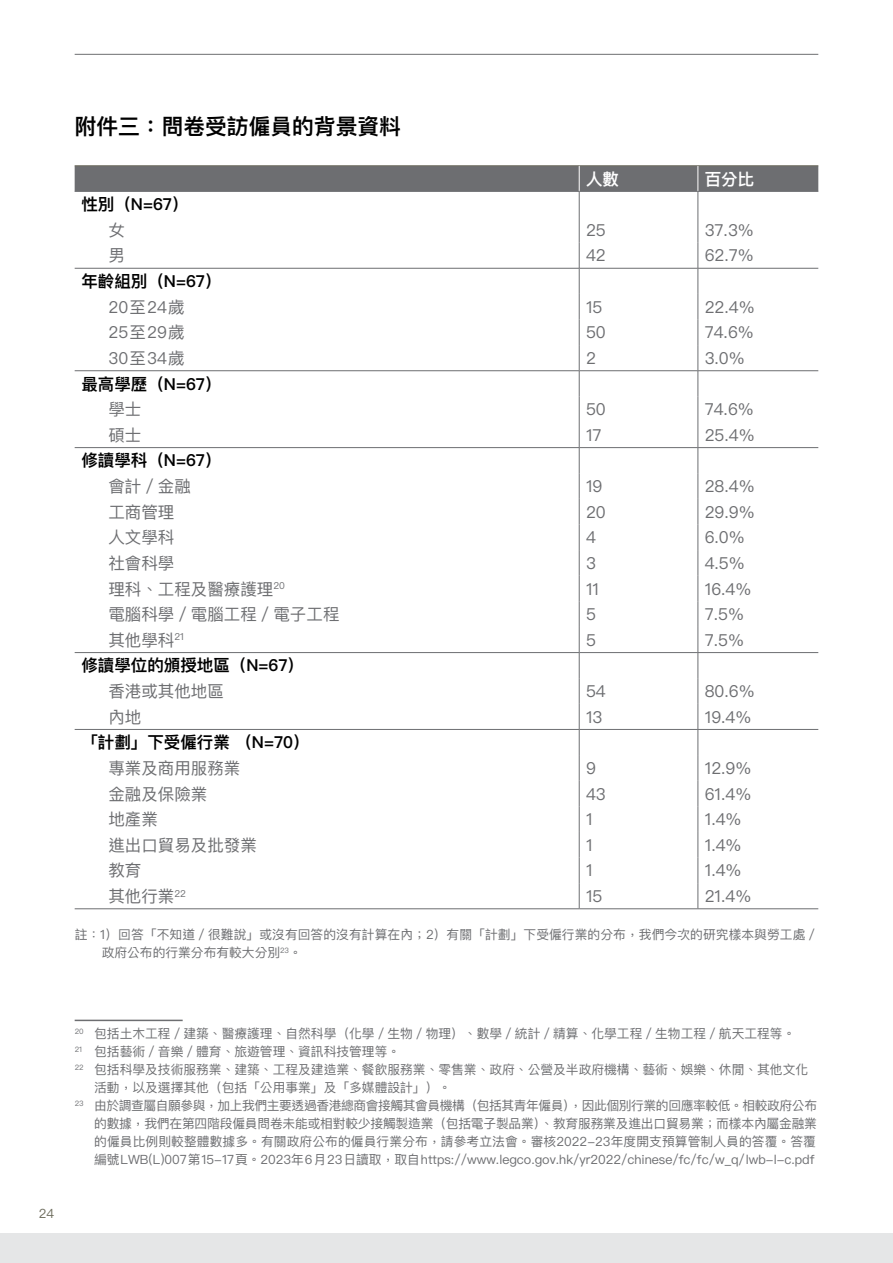
<style>
.page{position:relative;width:893px;height:1263px;background:#fff}
.page>*{position:absolute;margin:0;border:0;box-sizing:border-box;transform-origin:0 0}
.t1{font:600 21.75px "Ping Fang TC";color:#000}
.t2{font:16.5px "Ping Fang TC";color:#6d6e71}
.t3{font:600 16.5px "Ping Fang TC";color:#000}
.t4{font:600 16.5px "Ping Fang TC";color:#fff}
.t5{font:12.75px/18px "Ping Fang TC";color:#6d6e71}
.t6{font:12.75px "Ping Fang TC";letter-spacing:-.03em;color:#6d6e71}
.t7{font:12.75px "Ping Fang TC";color:#6e6d5e}
</style>
<div class="page">
<div style="left:0;top:1233px;width:893px;height:30px;background:#e5e6e7"></div>
<hr style="left:75px;top:54px;width:743px;height:1px;background:#6d6e71">
<hr style="left:75px;top:165px;width:504px;height:1px;background:#6e6d5e">
<hr style="left:579px;top:165px;width:119px;height:1px;background:#6e6d5e">
<hr style="left:698px;top:165px;width:120px;height:1px;background:#6e6d5e">
<svg style="left:75px;top:166px;width:743px;height:742px"></svg>
<hr style="left:75px;top:908px;width:504px;height:1px;background:#6d6e71">
<hr style="left:579px;top:908px;width:119px;height:1px;background:#6d6e71">
<hr style="left:698px;top:908px;width:120px;height:1px;background:#6d6e71">
<hr style="left:75px;top:1020px;width:108px;height:1px;background:#6d6e71">
<h1 class="t1" style="left:75px;top:113px;width:328px">附件三：問卷受訪僱員的背景資料</h1>
<p class="t4" style="left:586px;top:169px;width:34px">人數</p>
<p class="t4" style="left:705px;top:169px;width:51px">百分比</p>
<p class="t3" style="left:81px;top:194px;width:109px">性別（N=67）</p>
<p class="t2" style="left:108px;top:220px;width:18px">女</p>
<p class="t2" style="left:586px;top:220px;width:21px">25</p>
<p class="t2" style="left:705px;top:220px;width:51px">37.3%</p>
<p class="t2" style="left:108px;top:245px;width:18px">男</p>
<p class="t2" style="left:586px;top:245px;width:21px">42</p>
<p class="t2" style="left:705px;top:245px;width:51px">62.7%</p>
<p class="t3" style="left:81px;top:271px;width:142px">年齡組別（N=67）</p>
<p class="t2" style="left:108px;top:297px;width:78px">20至24歲</p>
<p class="t2" style="left:586px;top:297px;width:18px">15</p>
<p class="t2" style="left:705px;top:297px;width:52px">22.4%</p>
<p class="t2" style="left:108px;top:322px;width:78px">25至29歲</p>
<p class="t2" style="left:586px;top:322px;width:21px">50</p>
<p class="t2" style="left:705px;top:322px;width:51px">74.6%</p>
<p class="t2" style="left:108px;top:348px;width:78px">30至34歲</p>
<p class="t2" style="left:586px;top:348px;width:11px">2</p>
<p class="t2" style="left:705px;top:348px;width:42px">3.0%</p>
<p class="t3" style="left:81px;top:374px;width:142px">最高學歷（N=67）</p>
<p class="t2" style="left:108px;top:399px;width:34px">學士</p>
<p class="t2" style="left:586px;top:399px;width:21px">50</p>
<p class="t2" style="left:705px;top:399px;width:51px">74.6%</p>
<p class="t2" style="left:108px;top:425px;width:34px">碩士</p>
<p class="t2" style="left:586px;top:425px;width:17px">17</p>
<p class="t2" style="left:705px;top:425px;width:52px">25.4%</p>
<p class="t3" style="left:81px;top:450px;width:142px">修讀學科（N=67）</p>
<p class="t2" style="left:108px;top:476px;width:84px">會計／金融</p>
<p class="t2" style="left:586px;top:476px;width:18px">19</p>
<p class="t2" style="left:705px;top:476px;width:52px">28.4%</p>
<p class="t2" style="left:108px;top:502px;width:68px">工商管理</p>
<p class="t2" style="left:586px;top:502px;width:21px">20</p>
<p class="t2" style="left:705px;top:502px;width:52px">29.9%</p>
<p class="t2" style="left:108px;top:527px;width:68px">人文學科</p>
<p class="t2" style="left:586px;top:527px;width:11px">4</p>
<p class="t2" style="left:705px;top:527px;width:42px">6.0%</p>
<p class="t2" style="left:108px;top:553px;width:68px">社會科學</p>
<p class="t2" style="left:586px;top:553px;width:11px">3</p>
<p class="t2" style="left:705px;top:553px;width:42px">4.5%</p>
<p class="t2" style="left:108px;top:579px;width:178px">理科、工程及醫療護理<sup>20</sup></p>
<p class="t2" style="left:586px;top:578px;width:15px">11</p>
<p class="t2" style="left:705px;top:578px;width:48px">16.4%</p>
<p class="t2" style="left:108px;top:604px;width:232px">電腦科學／電腦工程／電子工程</p>
<p class="t2" style="left:586px;top:604px;width:11px">5</p>
<p class="t2" style="left:705px;top:604px;width:41px">7.5%</p>
<p class="t2" style="left:108px;top:630px;width:77px">其他學科<sup>21</sup></p>
<p class="t2" style="left:586px;top:630px;width:11px">5</p>
<p class="t2" style="left:705px;top:630px;width:41px">7.5%</p>
<p class="t3" style="left:81px;top:655px;width:224px">修讀學位的頒授地區（N=67）</p>
<p class="t2" style="left:108px;top:681px;width:117px">香港或其他地區</p>
<p class="t2" style="left:586px;top:681px;width:21px">54</p>
<p class="t2" style="left:705px;top:681px;width:52px">80.6%</p>
<p class="t2" style="left:108px;top:707px;width:34px">內地</p>
<p class="t2" style="left:586px;top:707px;width:18px">13</p>
<p class="t2" style="left:705px;top:707px;width:48px">19.4%</p>
<p class="t3" style="left:81px;top:732px;width:230px">「計劃」下受僱行業（N=70）</p>
<p class="t2" style="left:108px;top:758px;width:133px">專業及商用服務業</p>
<p class="t2" style="left:586px;top:758px;width:11px">9</p>
<p class="t2" style="left:705px;top:758px;width:48px">12.9%</p>
<p class="t2" style="left:108px;top:783px;width:100px">金融及保險業</p>
<p class="t2" style="left:586px;top:783px;width:21px">43</p>
<p class="t2" style="left:705px;top:783px;width:48px">61.4%</p>
<p class="t2" style="left:108px;top:809px;width:51px">地產業</p>
<p class="t2" style="left:586px;top:809px;width:8px">1</p>
<p class="t2" style="left:705px;top:809px;width:38px">1.4%</p>
<p class="t2" style="left:108px;top:835px;width:150px">進出口貿易及批發業</p>
<p class="t2" style="left:586px;top:835px;width:8px">1</p>
<p class="t2" style="left:705px;top:835px;width:38px">1.4%</p>
<p class="t2" style="left:108px;top:860px;width:34px">教育</p>
<p class="t2" style="left:586px;top:860px;width:8px">1</p>
<p class="t2" style="left:705px;top:860px;width:38px">1.4%</p>
<p class="t2" style="left:108px;top:886px;width:79px">其他行業<sup>22</sup></p>
<p class="t2" style="left:586px;top:886px;width:18px">15</p>
<p class="t2" style="left:705px;top:886px;width:48px">21.4%</p>
<p class="t5" style="left:102px;top:925px;width:718px;text-indent:-27px">註：1）回答「不知道／很難說」或沒有回答的沒有計算在內；2）有關「計劃」下受僱行業的分布，我們今次的研究樣本與勞工處／政府公布的行業分布有較大分別<sup>23</sup>。</p>
<p class="t7" style="left:39px;top:1206px;width:17px">24</p>
<p class="t5" style="left:75px;top:1025px;width:722px"><sup>20</sup> 包括土木工程／建築、醫療護理、自然科學（化學／生物／物理）、數學／統計／精算、化學工程／生物工程／航天工程等。</p>
<p class="t5" style="left:75px;top:1043px;width:327px"><sup>21</sup> 包括藝術／音樂／體育、旅遊管理、資訊科技管理等。</p>
<p class="t5" style="left:75px;top:1061px;width:735px"><sup>22</sup> 包括科學及技術服務業、建築、工程及建造業、餐飲服務業、零售業、政府、公營及半政府機構、藝術、娛樂、休閒、其他文化</p>
<p class="t5" style="left:94px;top:1079px;width:359px">活動，以及選擇其他（包括「公用事業」及「多媒體設計」）。</p>
<p class="t6" style="left:75px;top:1098px;width:744px"><sup>23</sup> 由於調查屬自願參與，加上我們主要透過香港總商會接觸其會員機構（包括其青年僱員），因此個別行業的回應率較低。相較政府公布</p>
<p class="t5" style="left:94px;top:1115px;width:724px">的數據，我們在第四階段僱員問卷未能或相對較少接觸製造業（包括電子製品業）、教育服務業及進出口貿易業；而樣本內屬金融業</p>
<p class="t5" style="left:94px;top:1133px;width:723px">的僱員比例則較整體數據多。有關政府公布的僱員行業分布，請參考立法會。審核2022-23年度開支預算管制人員的答覆。答覆</p>
<p class="t5" style="left:94px;top:1151px;width:722px">編號LWB(L)007第15-17頁。2023年6月23日讀取，取自https://www.legco.gov.hk/yr2022/chinese/fc/fc/w_q/lwb-l-c.pdf</p>
</div>
